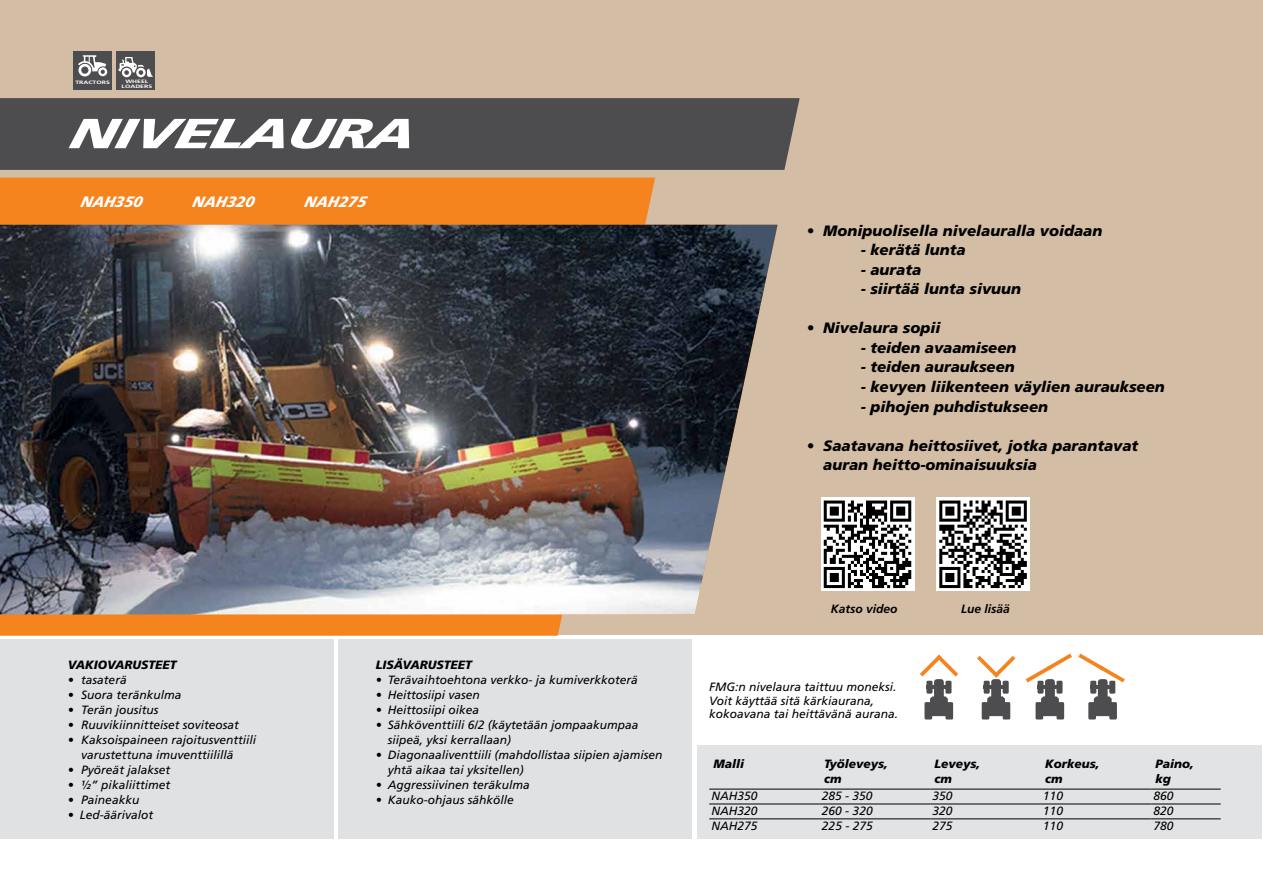
<style>
.page{position:relative;width:1263px;height:893px;background:#fff}
.page>*{position:absolute;margin:0;border:0;box-sizing:border-box;transform-origin:0 0}
.t1{font:italic 900 42px "Frutiger LT Std";letter-spacing:-.025em;color:#fff;scale:1.43 1}
.t2{font:italic 900 15px/19.5px "Frutiger LT Std";color:#000}
.t3{font:italic 900 15px "Frutiger LT Std";color:#fff}
.t4{font:italic 12px/15px "Frutiger LT Std";color:#000}
.t5{font:italic 900 12px/14.4px "Frutiger LT Std";color:#000}
.t6{font:italic 700 12px "Frutiger LT Std";color:#000}
.t7{font:700 4.8px/4.9px "Frutiger LT Std";color:#fff;text-align:center;scale:1.43 1}
</style>
<div class="page">
<div style="left:697px;top:745px;width:565px;height:94px;background:#e2e3e4"></div>
<hr style="left:1262px;top:639px;width:1px;height:200px;background:#e0e1e3">
<div style="left:1035px;top:702px;width:8px;height:17px;background:#4d4d4f"></div>
<div style="left:1056px;top:702px;width:8px;height:17px;background:#4d4d4f"></div>
<svg style="left:1026px;top:654px;width:46px;height:62px"></svg>
<div style="left:1088px;top:702px;width:8px;height:17px;background:#4d4d4f"></div>
<div style="left:1109px;top:702px;width:8px;height:17px;background:#4d4d4f"></div>
<svg style="left:1078px;top:654px;width:47px;height:62px"></svg>
<div style="left:982px;top:702px;width:7px;height:17px;background:#4d4d4f"></div>
<div style="left:1003px;top:702px;width:7px;height:17px;background:#4d4d4f"></div>
<svg style="left:977px;top:656px;width:38px;height:60px"></svg>
<div style="left:924px;top:702px;width:8px;height:17px;background:#4d4d4f"></div>
<div style="left:945px;top:702px;width:8px;height:17px;background:#4d4d4f"></div>
<svg style="left:920px;top:655px;width:38px;height:61px"></svg>
<div style="left:0;top:0;width:1263px;height:635px;background:#d3bda4"></div>
<div style="left:0;top:98px;width:800px;height:72px;background:#4d4d4f"></div>
<svg style="left:0;top:178px;width:655px;height:458px;background:#f28727"></svg>
<div style="left:73px;top:51px;width:38px;height:39px;background:#4d4d4f"></div>
<svg style="left:78px;top:55px;width:29px;height:21px"></svg>
<div style="left:116px;top:51px;width:39px;height:39px;background:#4d4d4f"></div>
<svg style="left:119px;top:57px;width:34px;height:20px"></svg>
<div style="left:0;top:639px;width:333px;height:200px;background:#e0e1e3"></div>
<div style="left:338px;top:639px;width:354px;height:200px;background:#e0e1e3"></div>
<img style="left:0;top:225px;width:777px;height:389px">
<hr style="left:709px;top:789px;width:111px;height:1px;background:#000">
<hr style="left:820px;top:789px;width:110px;height:1px;background:#000">
<hr style="left:930px;top:789px;width:111px;height:1px;background:#000">
<hr style="left:1041px;top:789px;width:110px;height:1px;background:#000">
<hr style="left:1151px;top:789px;width:70px;height:1px;background:#000">
<hr style="left:709px;top:804px;width:111px;height:1px;background:#000">
<hr style="left:820px;top:804px;width:110px;height:1px;background:#000">
<hr style="left:930px;top:804px;width:111px;height:1px;background:#000">
<hr style="left:1041px;top:804px;width:110px;height:1px;background:#000">
<hr style="left:1151px;top:804px;width:70px;height:1px;background:#000">
<hr style="left:709px;top:819px;width:111px;height:1px;background:#000">
<hr style="left:820px;top:819px;width:110px;height:1px;background:#000">
<hr style="left:930px;top:819px;width:111px;height:1px;background:#000">
<hr style="left:1041px;top:819px;width:110px;height:1px;background:#000">
<hr style="left:1151px;top:819px;width:70px;height:1px;background:#000">
<svg style="left:821px;top:497px;width:93px;height:94px"></svg>
<svg style="left:824px;top:500px;width:87px;height:88px;background:#7d7d7d"></svg>
<div style="left:936px;top:497px;width:94px;height:94px;background:#fff"></div>
<svg style="left:939px;top:500px;width:88px;height:88px"></svg>
<p class="t7" style="left:122px;top:79px;width:23px">WHEEL<br>LOADERS</p>
<p class="t7" style="left:75px;top:80px;width:26px">TRACTORS</p>
<h1 class="t1" style="left:68px;top:108px;width:243px">NIVELAURA</h1>
<p class="t3" style="left:80px;top:193px;width:67px">NAH350</p>
<p class="t3" style="left:192px;top:193px;width:67px">NAH320</p>
<p class="t3" style="left:304px;top:193px;width:67px">NAH275</p>
<p class="t2" style="left:807px;top:221px;width:297px">• Monipuolisella nivelauralla voidaan</p>
<p class="t2" style="left:861px;top:240px;width:106px">- kerätä lunta</p>
<p class="t2" style="left:861px;top:260px;width:62px">- aurata</p>
<p class="t2" style="left:861px;top:279px;width:162px">- siirtää lunta sivuun</p>
<p class="t2" style="left:807px;top:318px;width:135px">• Nivelaura sopii</p>
<p class="t2" style="left:861px;top:338px;width:157px">- teiden avaamiseen</p>
<p class="t2" style="left:861px;top:357px;width:156px">- teiden auraukseen</p>
<p class="t2" style="left:861px;top:377px;width:306px">- kevyen liikenteen väylien auraukseen</p>
<p class="t2" style="left:861px;top:396px;width:189px">- pihojen puhdistukseen</p>
<p class="t2" style="left:823px;top:435px;width:316px;text-indent:-16px">• Saatavana heittosiivet, jotka parantavat auran heitto-ominaisuuksia</p>
<p class="t5" style="left:68px;top:657px;width:110px">VAKIOVARUSTEET</p>
<p class="t4" style="left:68px;top:672px;width:60px">• tasaterä</p>
<p class="t4" style="left:68px;top:687px;width:115px">• Suora teränkulma</p>
<p class="t4" style="left:68px;top:702px;width:92px">• Terän jousitus</p>
<p class="t4" style="left:68px;top:717px;width:172px">• Ruuvikiinnitteiset soviteosat</p>
<p class="t4" style="left:81px;top:732px;width:176px;text-indent:-14px">• Kaksoispaineen rajoitusventtiili varustettuna imuventtiilillä</p>
<p class="t4" style="left:68px;top:762px;width:104px">• Pyöreät jalakset</p>
<p class="t4" style="left:68px;top:777px;width:104px">• ½” pikaliittimet</p>
<p class="t4" style="left:68px;top:792px;width:73px">• Paineakku</p>
<p class="t4" style="left:68px;top:807px;width:87px">• Led-äärivalot</p>
<p class="t5" style="left:376px;top:657px;width:98px">LISÄVARUSTEET</p>
<p class="t4" style="left:376px;top:672px;width:263px">• Terävaihtoehtona verkko- ja kumiverkkoterä</p>
<p class="t4" style="left:376px;top:687px;width:106px">• Heittosiipi vasen</p>
<p class="t4" style="left:376px;top:702px;width:105px">• Heittosiipi oikea</p>
<p class="t4" style="left:388px;top:717px;width:252px;text-indent:-12px">• Sähköventtiili 6/2 (käytetään jompaakumpaa siipeä, yksi kerrallaan)</p>
<p class="t4" style="left:388px;top:747px;width:276px;text-indent:-12px">• Diagonaaliventtiili (mahdollistaa siipien ajamisen yhtä aikaa tai yksitellen)</p>
<p class="t4" style="left:376px;top:777px;width:156px">• Aggressiivinen teräkulma</p>
<p class="t4" style="left:376px;top:792px;width:140px">• Kauko-ohjaus sähkölle</p>
<p class="t6" style="left:831px;top:602px;width:68px">Katso video</p>
<p class="t6" style="left:961px;top:602px;width:50px">Lue lisää</p>
<p class="t4" style="left:709px;top:680px;width:190px;line-height:13.5px">FMG:n nivelaura taittuu moneksi.<br>Voit käyttää sitä kärkiaurana, kokoavana tai heittävänä aurana.</p>
<p class="t5" style="left:713px;top:757px;width:32px">Malli</p>
<p class="t5" style="left:824px;top:757px;width:65px">Työleveys, cm</p>
<p class="t5" style="left:935px;top:757px;width:47px">Leveys, cm</p>
<p class="t5" style="left:1045px;top:757px;width:56px">Korkeus, cm</p>
<p class="t5" style="left:1155px;top:757px;width:40px">Paino, kg</p>
<p class="t4" style="left:711px;top:789px;width:48px">NAH350</p>
<p class="t4" style="left:822px;top:789px;width:52px">285 - 350</p>
<p class="t4" style="left:932px;top:789px;width:22px">350</p>
<p class="t4" style="left:1043px;top:789px;width:22px">110</p>
<p class="t4" style="left:1153px;top:789px;width:22px">860</p>
<p class="t4" style="left:711px;top:803px;width:48px">NAH320</p>
<p class="t4" style="left:822px;top:803px;width:52px">260 - 320</p>
<p class="t4" style="left:932px;top:803px;width:22px">320</p>
<p class="t4" style="left:1043px;top:803px;width:22px">110</p>
<p class="t4" style="left:1153px;top:803px;width:22px">820</p>
<p class="t4" style="left:711px;top:818px;width:48px">NAH275</p>
<p class="t4" style="left:822px;top:818px;width:52px">225 - 275</p>
<p class="t4" style="left:932px;top:818px;width:22px">275</p>
<p class="t4" style="left:1043px;top:818px;width:22px">110</p>
<p class="t4" style="left:1153px;top:818px;width:22px">780</p>
</div>
